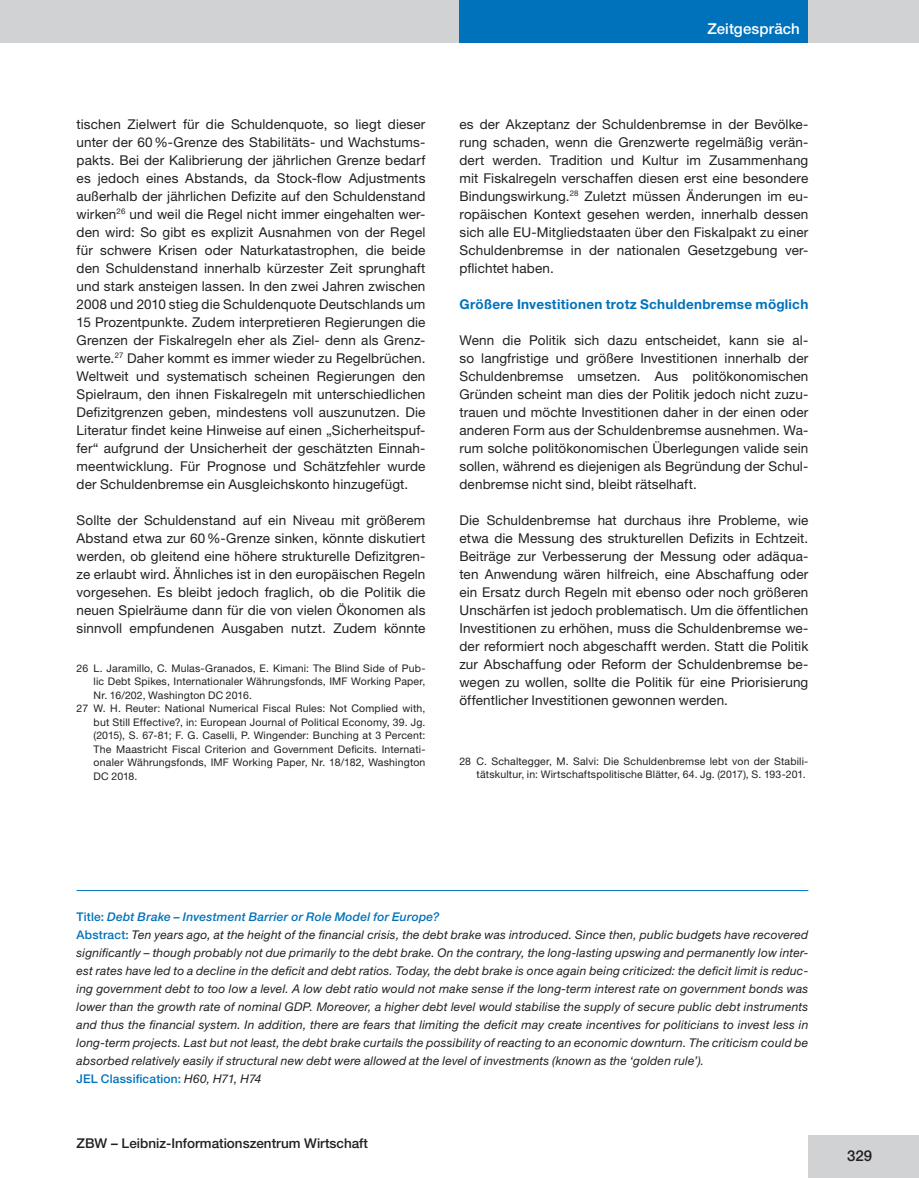
<style>
.page{position:relative;width:919px;height:1178px;background:#fff}
.page>*{position:absolute;margin:0;border:0;box-sizing:border-box;transform-origin:0 0}
.t1{font:500 15px "Helvetica Neue";letter-spacing:.01em;color:#fff}
.t2{font:500 15px "Helvetica Neue";color:#231f20}
.t3{font:13.5px/18px "Helvetica Neue";letter-spacing:.01em;color:#231f20;text-align:justify}
.t4{font:700 13.5px "Helvetica Neue";letter-spacing:.02em;color:#0072bc}
.t5{font:500 13.5px "Helvetica Neue";color:#231f20}
.t6{font:italic 12px/18px "Helvetica Neue";letter-spacing:.015em;color:#231f20}
.t7{font:10.5px/13.5px "Helvetica Neue";letter-spacing:.02em;color:#231f20;text-align:right}
.s1{font-weight:500;font-style:normal;color:#0072bc}
.s2{font-weight:500;color:#0072bc}
</style>
<div class="page">
<div style="left:0;top:0;width:918px;height:43px;background:#d1d2d4"></div>
<div style="left:459px;top:0;width:349px;height:43px;background:#0072bc"></div>
<div style="left:808px;top:1135px;width:110px;height:43px;background:#d1d2d4"></div>
<hr style="left:77px;top:890px;width:731px;height:1px;background:#0072bc">
<p class="t3" style="left:77px;top:115px;width:350px">tischen Zielwert für die Schuldenquote, so liegt dieser unter der 60%-Grenze des Stabilitäts- und Wachstums&shy;pakts. Bei der Kalibrierung der jährlichen Grenze bedarf es jedoch eines Abstands, da Stock-flow Adjustments außerhalb der jährlichen Defizite auf den Schuldenstand wirken<sup>26</sup> und weil die Regel nicht immer eingehalten wer&shy;den wird: So gibt es explizit Ausnahmen von der Regel für schwere Krisen oder Naturkatastrophen, die beide den Schuldenstand innerhalb kürzester Zeit sprunghaft und stark ansteigen lassen. In den zwei Jahren zwischen 2008 und 2010 stieg die Schuldenquote Deutschlands um 15 Prozentpunkte. Zudem interpretieren Regierungen die Grenzen der Fiskalregeln eher als Ziel- denn als Grenz&shy;werte.<sup>27</sup> Daher kommt es immer wieder zu Regelbrüchen.<br>Weltweit und systematisch scheinen Regierungen den Spielraum, den ihnen Fiskalregeln mit unterschiedlichen Defizitgrenzen geben, mindestens voll auszunutzen. Die Literatur findet keine Hinweise auf einen „Sicherheitspuf&shy;fer“ aufgrund der Unsicherheit der geschätzten Einnah&shy;meentwicklung. Für Prognose und Schätzfehler wurde der Schuldenbremse ein Ausgleichskonto hinzugefügt.</p>
<p class="t3" style="left:77px;top:511px;width:350px">Sollte der Schuldenstand auf ein Niveau mit größerem Abstand etwa zur 60%-Grenze sinken, könnte diskutiert werden, ob gleitend eine höhere strukturelle Defizitgren&shy;ze erlaubt wird. Ähnliches ist in den europäischen Regeln vorgesehen. Es bleibt jedoch fraglich, ob die Politik die neuen Spielräume dann für die von vielen Ökonomen als sinnvoll empfundenen Ausgaben nutzt. Zudem könnte</p>
<p class="t7" style="left:77px;top:661px;width:350px">26 L. Jaramillo, C. Mulas-Granados, E. Kimani: The Blind Side of Pub-</p>
<p class="t7" style="left:94px;top:674px;width:333px">lic Debt Spikes, Internationaler Währungsfonds, IMF Working Paper,</p>
<p class="t7" style="left:94px;top:688px;width:160px">Nr. 16/202, Washington DC 2016.</p>
<p class="t7" style="left:77px;top:701px;width:350px">27 W. H. Reuter: National Numerical Fiscal Rules: Not Complied with,</p>
<p class="t7" style="left:94px;top:715px;width:333px">but Still Effective?, in: European Journal of Political Economy, 39. Jg.</p>
<p class="t7" style="left:94px;top:728px;width:333px">(2015), S. 67-81; F. G. Caselli, P. Wingender: Bunching at 3 Percent:</p>
<p class="t7" style="left:94px;top:742px;width:333px">The Maastricht Fiscal Criterion and Government Deficits. Internati-</p>
<p class="t7" style="left:94px;top:755px;width:333px">onaler Währungsfonds, IMF Working Paper, Nr. 18/182, Washington</p>
<p class="t7" style="left:94px;top:769px;width:45px">DC 2018.</p>
<p class="t1" style="left:707px;top:20px;width:94px">Zeitgespräch</p>
<p class="t3" style="left:459px;top:115px;width:350px">es der Akzeptanz der Schuldenbremse in der Bevölke&shy;rung schaden, wenn die Grenzwerte regelmäßig verän&shy;dert werden. Tradition und Kultur im Zusammenhang mit Fiskalregeln verschaffen diesen erst eine besondere Bindungswirkung.<sup>28</sup> Zuletzt müssen Änderungen im eu&shy;ropäischen Kontext gesehen werden, innerhalb dessen sich alle EU-Mitgliedstaaten über den Fiskalpakt zu einer Schuldenbremse in der nationalen Gesetzgebung ver&shy;pflichtet haben.</p>
<p class="t4" style="left:459px;top:295px;width:350px">Größere Investitionen trotz Schuldenbremse möglich</p>
<p class="t3" style="left:459px;top:331px;width:350px">Wenn die Politik sich dazu entscheidet, kann sie al&shy;so langfristige und größere Investitionen innerhalb der Schuldenbremse umsetzen. Aus politökonomischen Gründen scheint man dies der Politik jedoch nicht zuzu&shy;trauen und möchte Investitionen daher in der einen oder anderen Form aus der Schuldenbremse ausnehmen. Wa&shy;rum solche politökonomischen Überlegungen valide sein sollen, während es diejenigen als Begründung der Schul&shy;denbremse nicht sind, bleibt rätselhaft.</p>
<p class="t3" style="left:459px;top:511px;width:350px">Die Schuldenbremse hat durchaus ihre Probleme, wie etwa die Messung des strukturellen Defizits in Echtzeit.<br>Beiträge zur Verbesserung der Messung oder adäqua&shy;ten Anwendung wären hilfreich, eine Abschaffung oder ein Ersatz durch Regeln mit ebenso oder noch größeren Unschärfen ist jedoch problematisch. Um die öffentlichen Investitionen zu erhöhen, muss die Schuldenbremse we&shy;der reformiert noch abgeschafft werden. Statt die Politik zur Abschaffung oder Reform der Schuldenbremse be&shy;wegen zu wollen, sollte die Politik für eine Priorisierung öffentlicher Investitionen gewonnen werden.</p>
<p class="t7" style="left:459px;top:754px;width:350px">28 C. Schaltegger, M. Salvi: Die Schuldenbremse lebt von der Stabili&shy;tätskultur, in: Wirtschaftspolitische Blätter, 64. Jg. (2017), S. 193-201.</p>
<p class="t6" style="left:77px;top:907px;width:733px"><span class="s1">Title:</span> <span class="s2">Debt Brake – Investment Barrier or Role Model for Europe?<br></span><span class="s1">Abstract:</span> Ten years ago, at the height of the financial crisis, the debt brake was introduced. Since then, public budgets have recovered significantly – though probably not due primarily to the debt brake. On the contrary, the long-lasting upswing and permanently low inter&shy;est rates have led to a decline in the deficit and debt ratios. Today, the debt brake is once again being criticized: the deficit limit is reduc&shy;ing government debt to too low a level. A low debt ratio would not make sense if the long-term interest rate on government bonds was lower than the growth rate of nominal GDP. Moreover, a higher debt level would stabilise the supply of secure public debt instruments and thus the financial system. In addition, there are fears that limiting the deficit may create incentives for politicians to invest less in long-term projects. Last but not least, the debt brake curtails the possibility of reacting to an economic downturn. The criticism could be absorbed relatively easily if structural new debt were allowed at the level of investments (known as the ‘golden rule’).<br><span class="s1">JEL Classification:</span> H60, H71, H74</p>
<p class="t5" style="left:77px;top:1135px;width:293px">ZBW – Leibniz-Informationszentrum Wirtschaft</p>
<p class="t2" style="left:847px;top:1147px;width:27px">329</p>
</div>
